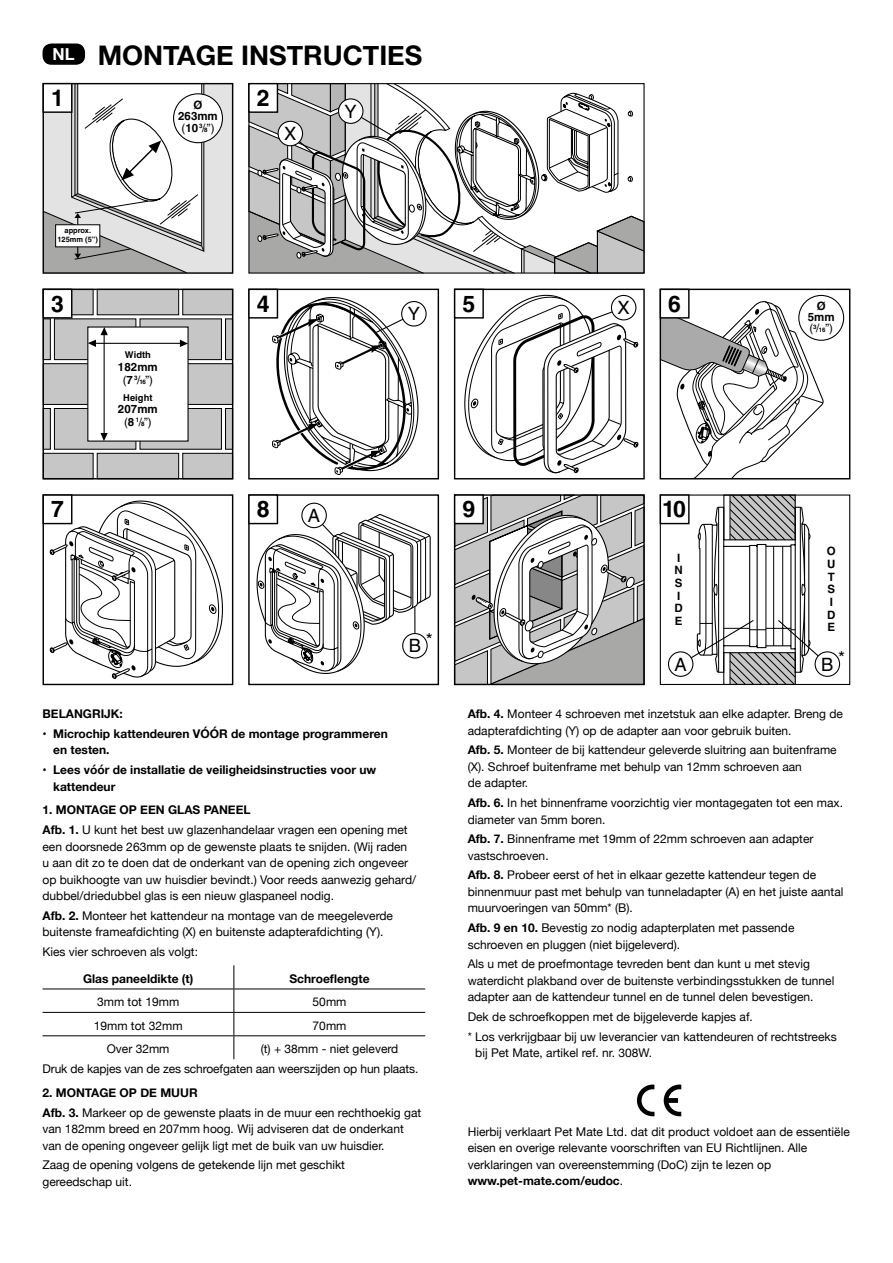
<style>
.page{position:relative;width:893px;height:1263px;background:#fff}
.page>*{position:absolute;margin:0;border:0;box-sizing:border-box;transform-origin:0 0}
.t1{font:700 27px "Helvetica Neue";color:#000}
.t2{font:700 22.95px "Helvetica";color:#000}
.t3{font:18.45px "Helvetica";color:#000}
.t4{font:12px/16.5px "Helvetica Neue";color:#000}
.t5{font:700 12px/16.5px "Helvetica Neue";color:#000}
.t6{font:700 11.55px/12.6px "Helvetica";letter-spacing:.005em;color:#000;text-align:center}
.t7{font:700 9.3px "Helvetica";letter-spacing:.005em;color:#000}
.t8{font:700 7.5px/9px "Helvetica";color:#000;text-align:center}
.s1{font-weight:400}
.s2{font-size:6.15px}
.s3{font-weight:700}
</style>
<div class="page">
<svg style="left:45px;top:85px;width:186px;height:187px"></svg>
<div style="left:43px;top:83px;width:190px;height:191px;border:1px solid #000"></div>
<div style="left:43px;top:84px;width:29px;height:28px;background:#fff"></div>
<div style="left:43px;top:83px;width:29px;height:30px;border:1px solid #000"></div>
<div style="left:43px;top:363px;width:50px;height:42px;background:#c6c6c6;border:1px solid #000"></div>
<div style="left:140px;top:408px;width:82px;height:41px;background:#c6c6c6;border:1px solid #000"></div>
<div style="left:225px;top:408px;width:8px;height:41px;background:#c6c6c6;border:1px solid #000"></div>
<div style="left:54px;top:408px;width:82px;height:41px;background:#c6c6c6;border:1px solid #000"></div>
<div style="left:43px;top:408px;width:7px;height:41px;background:#c6c6c6"></div>
<div style="left:43px;top:408px;width:8px;height:41px;border:1px solid #000"></div>
<div style="left:183px;top:363px;width:50px;height:42px;background:#c6c6c6;border:1px solid #000"></div>
<div style="left:140px;top:319px;width:82px;height:41px;background:#c6c6c6;border:1px solid #000"></div>
<div style="left:225px;top:319px;width:8px;height:41px;background:#c6c6c6;border:1px solid #000"></div>
<div style="left:54px;top:319px;width:82px;height:41px;background:#c6c6c6;border:1px solid #000"></div>
<div style="left:43px;top:319px;width:8px;height:41px;background:#c6c6c6;border:1px solid #000"></div>
<div style="left:43px;top:453px;width:50px;height:26px;background:#c6c6c6;border:1px solid #000"></div>
<div style="left:183px;top:453px;width:50px;height:26px;background:#c6c6c6;border:1px solid #000"></div>
<div style="left:43px;top:289px;width:50px;height:26px;background:#c6c6c6"></div>
<div style="left:183px;top:289px;width:50px;height:26px;background:#c6c6c6"></div>
<div style="left:87px;top:326px;width:102px;height:116px;background:#fff"></div>
<svg style="left:88px;top:327px;width:8px;height:20px"></svg>
<div style="left:43px;top:289px;width:190px;height:190px;border:1px solid #000"></div>
<div style="left:43px;top:289px;width:29px;height:29px;background:#fff"></div>
<div style="left:43px;top:289px;width:29px;height:30px;border:1px solid #000"></div>
<div style="left:660px;top:289px;width:190px;height:190px;border:1px solid #000"></div>
<div style="left:798px;top:295px;width:46px;height:46px;border:1px solid #000;border-radius:50%"></div>
<div style="left:660px;top:289px;width:30px;height:30px;background:#fff;border:1px solid #000"></div>
<div style="left:43px;top:494px;width:190px;height:191px;border:1px solid #000"></div>
<svg style="left:96px;top:83px;width:123px;height:602px"></svg>
<svg style="left:49px;top:500px;width:174px;height:179px"></svg>
<div style="left:43px;top:494px;width:29px;height:30px;background:#fff;border:1px solid #000"></div>
<svg style="left:248px;top:83px;width:397px;height:602px"></svg>
<div style="left:454px;top:494px;width:191px;height:191px;border:1px solid #000"></div>
<div style="left:454px;top:494px;width:30px;height:30px;background:#fff;border:1px solid #000"></div>
<div style="left:815px;top:651px;width:25px;height:26px;border:1px solid #000;border-radius:50%"></div>
<svg style="left:659px;top:299px;width:170px;height:386px"></svg>
<div style="left:668px;top:652px;width:25px;height:24px;background:#fff;border-radius:50%"></div>
<div style="left:668px;top:651px;width:25px;height:26px;border:1px solid #000;border-radius:50%"></div>
<div style="left:660px;top:494px;width:190px;height:191px;border:1px solid #000"></div>
<div style="left:660px;top:494px;width:30px;height:30px;background:#fff;border:1px solid #000"></div>
<hr style="left:43px;top:988px;width:191px;height:1px;background:#000">
<hr style="left:234px;top:988px;width:191px;height:1px;background:#000">
<hr style="left:43px;top:1012px;width:191px;height:1px;background:#000">
<hr style="left:234px;top:1012px;width:191px;height:1px;background:#000">
<hr style="left:43px;top:1035px;width:191px;height:1px;background:#000">
<hr style="left:234px;top:1035px;width:191px;height:1px;background:#000">
<svg style="left:233px;top:965px;width:1px;height:94px"></svg>
<svg style="left:664px;top:1084px;width:17px;height:32px"></svg>
<svg style="left:637px;top:1084px;width:17px;height:32px"></svg>
<div style="left:43px;top:44px;width:42px;height:21px;background:#000;border-radius:9px"></div>
<h1 class="t1" style="left:53px;top:34px;width:371px"><sup>NL</sup> MONTAGE INSTRUCTIES</h1>
<h2 class="t2" style="left:51px;top:84px;width:14px">1</h2>
<p class="t6" style="left:178px;top:99px;width:41px;line-height:11.6px">Ø<br>263mm <span class="s1">(</span>10 <sup>3</sup><span class="s1">/</span><span class="s2">8</span><span class="s1">”)</span></p>
<h2 class="t2" style="left:257px;top:84px;width:14px">2</h2>
<h3 class="t3" style="left:284px;top:123px;width:14px">X</h3>
<h3 class="t3" style="left:345px;top:101px;width:14px">Y</h3>
<p class="t8" style="left:57px;top:226px;width:42px">approx.<br>125mm (5”)</p>
<h2 class="t2" style="left:51px;top:290px;width:14px">3</h2>
<h2 class="t2" style="left:257px;top:290px;width:14px">4</h2>
<h2 class="t2" style="left:462px;top:290px;width:14px">5</h2>
<h3 class="t3" style="left:617px;top:297px;width:14px">X</h3>
<p class="t6" style="left:808px;top:300px;width:28px;line-height:11.1px">Ø<br>5mm <span class="s1">(</span><sup>3</sup><span class="s1">/</span><span class="s2">16</span><span class="s1">”)</span></p>
<h2 class="t2" style="left:668px;top:290px;width:14px">6</h2>
<h3 class="t3" style="left:408px;top:303px;width:14px">Y</h3>
<p class="t7" style="left:125px;top:349px;width:28px">Width</p>
<p class="t6" style="left:118px;top:361px;width:41px">182mm <span class="s1">(</span>7 <sup>3</sup><span class="s1">/</span><span class="s2">16</span><span class="s1">”)</span></p>
<p class="t7" style="left:123px;top:392px;width:31px">Height</p>
<p class="t6" style="left:118px;top:403px;width:41px;line-height:12.1px">207mm <span class="s1">(</span>8 <sup>1</sup><span class="s1">/</span><span class="s2">8</span><span class="s1">”)</span></p>
<h2 class="t2" style="left:51px;top:495px;width:14px">7</h2>
<h2 class="t2" style="left:257px;top:495px;width:14px">8</h2>
<h3 class="t3" style="left:308px;top:505px;width:14px">A</h3>
<h2 class="t2" style="left:462px;top:495px;width:14px">9</h2>
<h2 class="t2" style="left:662px;top:495px;width:25px">10</h2>
<h3 class="t3" style="left:409px;top:635px;width:25px">B <sup>*</sup></h3>
<p class="t6" style="left:674px;top:551px;width:10px;text-align:left">I<br>N<br>S<br>I<br>D<br>E</p>
<h3 class="t3" style="left:675px;top:654px;width:14px">A</h3>
<p class="t6" style="left:827px;top:545px;width:10px;text-align:left">O<br>U<br>T<br>S<br>I<br>D<br>E</p>
<h3 class="t3" style="left:821px;top:654px;width:25px">B <sup>*</sup></h3>
<p class="t5" style="left:43px;top:706px;width:82px">BELANGRIJK:</p>
<p class="t5" style="left:53px;top:726px;width:336px;text-indent:-11px">• Microchip kattendeuren VÓÓR de montage programmeren en testen.</p>
<p class="t5" style="left:53px;top:762px;width:325px;text-indent:-11px">• Lees vóór de installatie de veiligheidsinstructies voor uw kattendeur</p>
<p class="t4" style="left:43px;top:801px;width:367px;line-height:19.6px"><span class="s3">1. MONTAGE OP EEN GLAS PANEEL<br>Afb. 1.</span> U kunt het best uw glazenhandelaar vragen een opening met</p>
<p class="t4" style="left:43px;top:839px;width:375px">een doorsnede 263mm op de gewenste plaats te snijden. (Wij raden u aan dit zo te doen dat de onderkant van de opening zich ongeveer op buikhoogte van uw huisdier bevindt.) Voor reeds aanwezig gehard/ dubbel/driedubbel glas is een nieuw glaspaneel nodig.</p>
<p class="t4" style="left:43px;top:908px;width:352px"><span class="s3">Afb. 2.</span> Monteer het kattendeur na montage van de meegeleverde buitenste frameafdichting (X) en buitenste adapterafdichting (Y).</p>
<p class="t4" style="left:43px;top:944px;width:157px">Kies vier schroeven als volgt:</p>
<p class="t5" style="left:83px;top:971px;width:112px">Glas paneeldikte (t)</p>
<p class="t5" style="left:289px;top:971px;width:82px">Schroeflengte</p>
<p class="t4" style="left:97px;top:994px;width:84px">3mm tot 19mm</p>
<p class="t4" style="left:313px;top:994px;width:35px">50mm</p>
<p class="t4" style="left:94px;top:1018px;width:90px">19mm tot 32mm</p>
<p class="t4" style="left:313px;top:1018px;width:35px">70mm</p>
<p class="t4" style="left:107px;top:1041px;width:64px">Over 32mm</p>
<p class="t4" style="left:43px;top:1040px;width:377px;line-height:19.6px;text-indent:218px">(t) + 38mm - niet geleverd<br>Druk de kapjes van de zes schroefgaten aan weerszijden op hun plaats.</p>
<p class="t4" style="left:43px;top:1083px;width:380px;line-height:19.6px"><span class="s3">2. MONTAGE OP DE MUUR<br>Afb. 3.</span> Markeer op de gewenste plaats in de muur een rechthoekig gat</p>
<p class="t4" style="left:43px;top:1121px;width:363px">van 182mm breed en 207mm hoog. Wij adviseren dat de onderkant van de opening ongeveer gelijk ligt met de buik van uw huisdier.</p>
<p class="t4" style="left:43px;top:1157px;width:304px">Zaag de opening volgens de getekende lijn met geschikt gereedschap uit.</p>
<p class="t4" style="left:468px;top:706px;width:377px"><span class="s3">Afb. 4.</span> Monteer 4 schroeven met inzetstuk aan elke adapter. Breng de adapterafdichting (Y) op de adapter aan voor gebruik buiten.</p>
<p class="t4" style="left:468px;top:742px;width:370px"><span class="s3">Afb. 5.</span> Monteer de bij kattendeur geleverde sluitring aan buitenframe (X). Schroef buitenframe met behulp van 12mm schroeven aan<br>de adapter.</p>
<p class="t4" style="left:468px;top:795px;width:377px"><span class="s3">Afb. 6.</span> In het binnenframe voorzichtig vier montagegaten tot een max. diameter van 5mm boren.</p>
<p class="t4" style="left:468px;top:831px;width:347px"><span class="s3">Afb. 7.</span> Binnenframe met 19mm of 22mm schroeven aan adapter vastschroeven.</p>
<p class="t4" style="left:468px;top:868px;width:377px"><span class="s3">Afb. 8.</span> Probeer eerst of het in elkaar gezette kattendeur tegen de binnenmuur past met behulp van tunneladapter (A) en het juiste aantal muurvoeringen van 50mm* (B).</p>
<p class="t4" style="left:468px;top:920px;width:328px"><span class="s3">Afb. 9 en 10.</span> Bevestig zo nodig adapterplaten met passende schroeven en pluggen (niet bijgeleverd).</p>
<p class="t4" style="left:468px;top:956px;width:368px">Als u met de proefmontage tevreden bent dan kunt u met stevig waterdicht plakband over de buitenste verbindingsstukken de tunnel adapter aan de kattendeur tunnel en de tunnel delen bevestigen.</p>
<p class="t4" style="left:468px;top:1008px;width:370px;line-height:19.6px">Dek de schroefkoppen met de bijgeleverde kapjes af.<br>* Los verkrijgbaar bij uw leverancier van kattendeuren of rechtstreeks</p>
<p class="t4" style="left:475px;top:1045px;width:178px">bij Pet Mate, artikel ref. nr. 308W.</p>
<p class="t4" style="left:468px;top:1124px;width:384px">Hierbij verklaart Pet Mate Ltd. dat dit product voldoet aan de essentiële eisen en overige relevante voorschriften van EU Richtlijnen. Alle verklaringen van overeenstemming (DoC) zijn te lezen op <span class="s3">www.pet-mate.com/eudoc</span>.</p>
</div>
